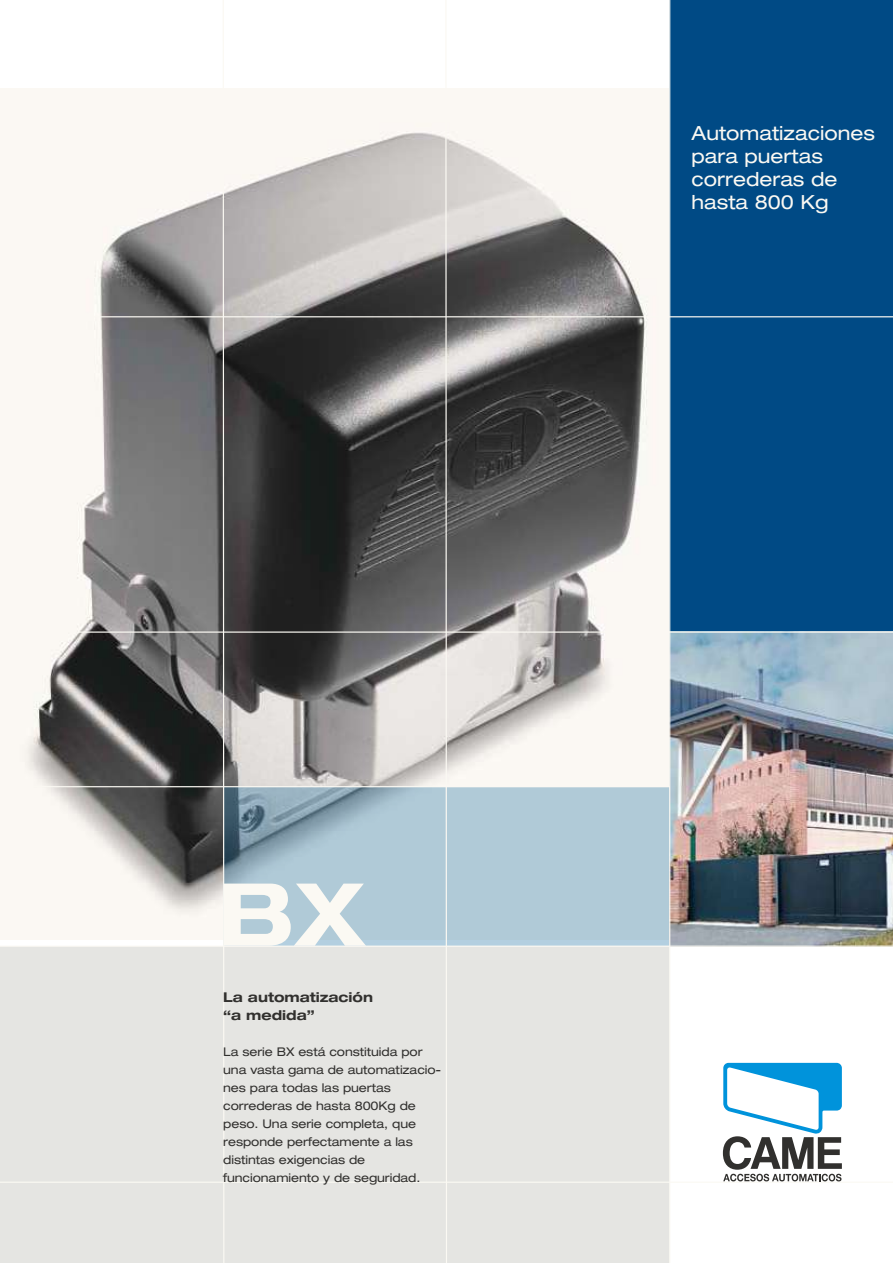
<style>
.page{position:relative;width:893px;height:1263px;background:#fff}
.page>*{position:absolute;margin:0;border:0;box-sizing:border-box;transform-origin:0 0}
.t1{font:700 expanded 87px "Helvetica Neue";color:#fbf9f3}
.t2{font:expanded 19.5px/23.2px "Helvetica Neue";color:#fbf9f3}
.t3{font:700 expanded 13.5px/18px "Helvetica Neue";color:#31302e}
.t4{font:expanded 12px/18px "Helvetica Neue";letter-spacing:-.005em;color:#31302e}
</style>
<div class="page">
<img style="left:0;top:88px;width:669px;height:851px">
<svg style="left:225px;top:787px;width:444px;height:158px;fill:#b0cad7"></svg>
<div style="left:0;top:946px;width:670px;height:317px;background:#e5e5e2"></div>
<hr style="left:0;top:1181px;width:893px;height:2px;background:#fbf9f3">
<svg style="left:222px;top:0;width:3px;height:1263px"></svg>
<svg style="left:445px;top:88px;width:3px;height:1175px"></svg>
<div style="left:670px;top:0;width:223px;height:632px;background:#004a85"></div>
<img style="left:670px;top:633px;width:223px;height:312px">
<hr style="left:0;top:631px;width:893px;height:2px;background:#fbf9f3">
<hr style="left:0;top:945px;width:893px;height:2px;background:#fbf9f3">
<hr style="left:669px;top:0;width:1px;height:1263px;background:#fbf9f3">
<hr style="left:0;top:316px;width:893px;height:1px;background:#fbf9f3">
<hr style="left:0;top:786px;width:670px;height:1px;background:#fbf9f3">
<svg style="left:723px;top:1063px;width:119px;height:118px"></svg>
<h2 class="t2" style="left:691px;top:121px;width:185px">Automatizaciones para puertas correderas de hasta 800 Kg</h2>
<h1 class="t1" style="left:218px;top:860px;width:148px">BX</h1>
<p class="t3" style="left:223px;top:988px;width:151px">La automatización “a medida”</p>
<p class="t4" style="left:223px;top:1043px;width:220px">La serie BX está constituida por una vasta gama de automatizacio&shy;nes para todas las puertas correderas de hasta 800Kg de peso. Una serie completa, que responde perfectamente a las distintas exigencias de funcionamiento y de seguridad.</p>
</div>
